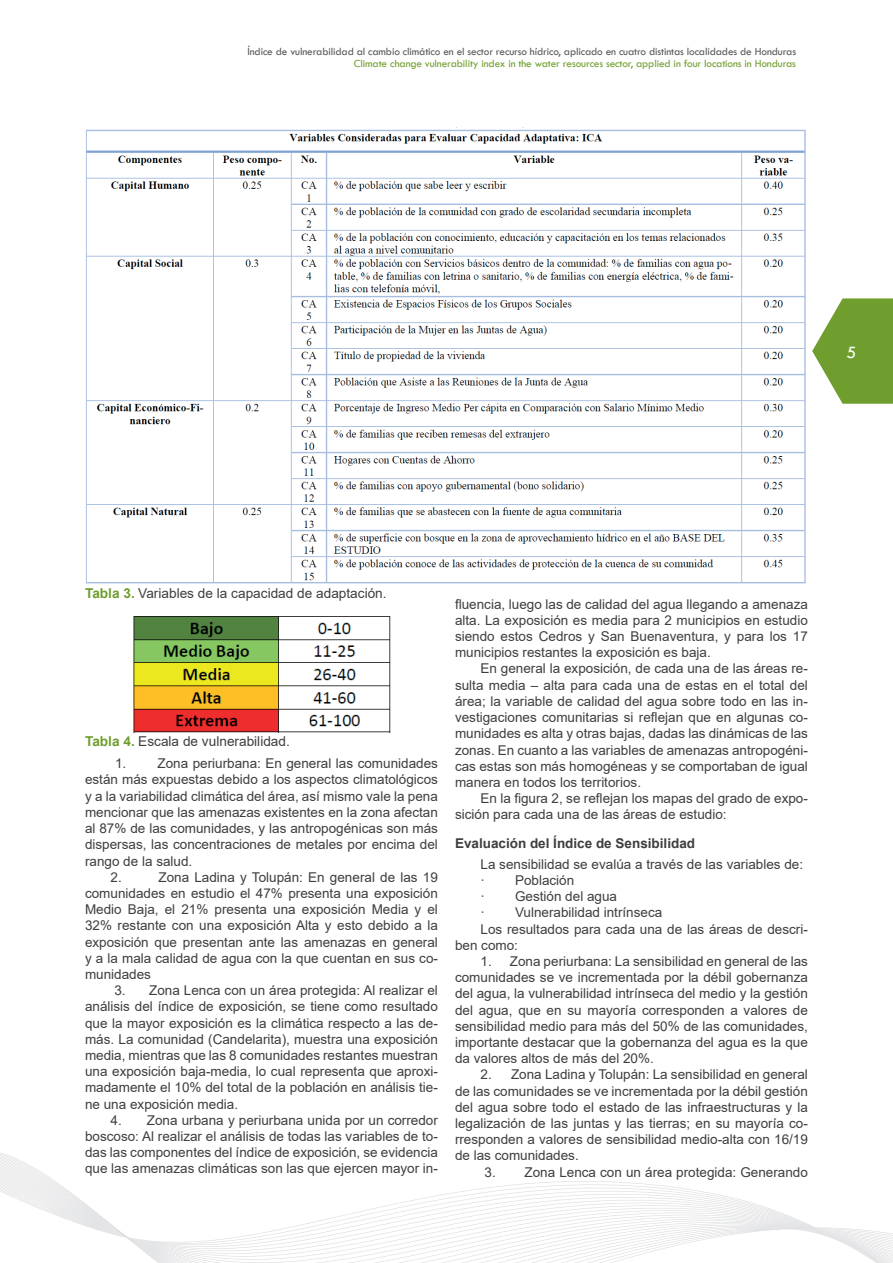
<style>
.page{position:relative;width:893px;height:1263px;background:#fff}
.page>*{position:absolute;margin:0;border:0;box-sizing:border-box;transform-origin:0 0}
.t1{font:18px "Tw Cen";color:#fff}
.t2{font:13.65px "Arial";color:#3e3e3f}
.t3{font:13.5px/16.2px "Arial";color:#3e3e3f;text-align:justify}
.t4{font:700 13.5px "Arial";color:#3e3e3f}
.t5{font:11.25px "Tw Cen";letter-spacing:-.01em;color:#57585a}
.t6{font:11.25px "Tw Cen";letter-spacing:-.01em;color:#709e2e}
.s1{font-weight:700;color:#709e2e}
</style>
<div class="page">
<svg style="left:812px;top:298px;width:81px;height:106px"></svg>
<svg style="left:0;top:1167px;width:893px;height:96px"></svg>
<img style="left:86px;top:129px;width:720px;height:455px">
<img style="left:133px;top:616px;width:258px;height:117px">
<p class="t5" style="left:247px;top:45px;width:550px">Índice de vulnerabilidad al cambio climático en el sector recurso hídrico, aplicado en cuatro distintas localidades de Honduras</p>
<p class="t6" style="left:354px;top:57px;width:444px">Climate change vulnerability index in the water resources sector, applied in four locations in Honduras</p>
<h1 class="t1" style="left:846px;top:341px;width:11px">5</h1>
<p class="t2" style="left:85px;top:583px;width:303px"><span class="s1">Tabla 3.</span> Variables de la capacidad de adaptación.</p>
<p class="t2" style="left:85px;top:732px;width:206px"><span class="s1">Tabla 4.</span> Escala de vulnerabilidad.</p>
<p class="t3" style="left:115px;top:755px;width:324px">1. Zona periurbana: En general las comunidades</p>
<p class="t3" style="left:85px;top:771px;width:354px">están más expuestas debido a los aspectos climatológicos</p>
<p class="t3" style="left:85px;top:788px;width:354px">y a la variabilidad climática del área, así mismo vale la pena</p>
<p class="t3" style="left:85px;top:804px;width:354px">mencionar que las amenazas existentes en la zona afectan</p>
<p class="t3" style="left:85px;top:820px;width:354px">al 87% de las comunidades, y las antropogénicas son más</p>
<p class="t3" style="left:85px;top:836px;width:354px">dispersas, las concentraciones de metales por encima del</p>
<p class="t3" style="left:85px;top:852px;width:109px">rango de la salud.</p>
<p class="t3" style="left:111px;top:869px;width:13px">2.</p>
<p class="t3" style="left:85px;top:869px;width:354px;text-indent:73px">Zona Ladina y Tolupán: En general de las 19 comunidades en estudio el 47% presenta una exposición Medio Baja, el 21% presenta una exposición Media y el 32% restante con una exposición Alta y esto debido a la exposición que presentan ante las amenazas en general y a la mala calidad de agua con la que cuentan en sus co&shy;munidades</p>
<p class="t3" style="left:85px;top:982px;width:354px;text-indent:29px">3. Zona Lenca con un área protegida: Al realizar el análisis del índice de exposición, se tiene como resultado que la mayor exposición es la climática respecto a las de&shy;más. La comunidad (Candelarita), muestra una exposición media, mientras que las 8 comunidades restantes muestran una exposición baja-media, lo cual representa que aproxi&shy;madamente el 10% del total de la población en análisis tie&shy;ne una exposición media.</p>
<p class="t3" style="left:85px;top:1112px;width:354px;text-indent:26px">4. Zona urbana y periurbana unida por un corredor boscoso: Al realizar el análisis de todas las variables de to&shy;das las componentes del índice de exposición, se evidencia que las amenazas climáticas son las que ejercen mayor in-</p>
<p class="t3" style="left:455px;top:596px;width:354px">fluencia, luego las de calidad del agua llegando a amenaza alta. La exposición es media para 2 municipios en estudio siendo estos Cedros y San Buenaventura, y para los 17 municipios restantes la exposición es baja.</p>
<p class="t3" style="left:455px;top:660px;width:354px;text-indent:26px">En general la exposición, de cada una de las áreas re&shy;sulta media – alta para cada una de estas en el total del área; la variable de calidad del agua sobre todo en las in&shy;vestigaciones comunitarias si reflejan que en algunas co&shy;munidades es alta y otras bajas, dadas las dinámicas de las zonas. En cuanto a las variables de amenazas antropogéni&shy;cas estas son más homogéneas y se comportaban de igual manera en todos los territorios.</p>
<p class="t3" style="left:455px;top:790px;width:354px;text-indent:26px">En la figura 2, se reflejan los mapas del grado de expo&shy;sición para cada una de las áreas de estudio:</p>
<p class="t4" style="left:455px;top:834px;width:242px">Evaluación del Índice de Sensibilidad</p>
<p class="t3" style="left:480px;top:856px;width:324px">La sensibilidad se evalúa a través de las variables de:</p>
<p class="t3" style="left:480px;top:872px;width:95px">· Población</p>
<p class="t3" style="left:480px;top:888px;width:138px">· Gestión del agua</p>
<p class="t3" style="left:480px;top:904px;width:183px">· Vulnerabilidad intrínseca</p>
<p class="t3" style="left:480px;top:921px;width:329px">Los resultados para cada una de las áreas de descri-</p>
<p class="t3" style="left:455px;top:937px;width:65px">ben como:</p>
<p class="t3" style="left:455px;top:953px;width:354px;text-indent:26px">1. Zona periurbana: La sensibilidad en general de las comunidades se ve incrementada por la débil gobernanza del agua, la vulnerabilidad intrínseca del medio y la gestión del agua, que en su mayoría corresponden a valores de sensibilidad medio para más del 50% de las comunidades, importante destacar que la gobernanza del agua es la que da valores altos de más del 20%.</p>
<p class="t3" style="left:455px;top:1066px;width:354px;text-indent:26px">2. Zona Ladina y Tolupán: La sensibilidad en general de las comunidades se ve incrementada por la débil gestión del agua sobre todo el estado de las infraestructuras y la legalización de las juntas y las tierras; en su mayoría co&shy;rresponden a valores de sensibilidad medio-alta con 16/19 de las comunidades.</p>
<p class="t3" style="left:485px;top:1164px;width:325px">3. Zona Lenca con un área protegida: Generando</p>
</div>
